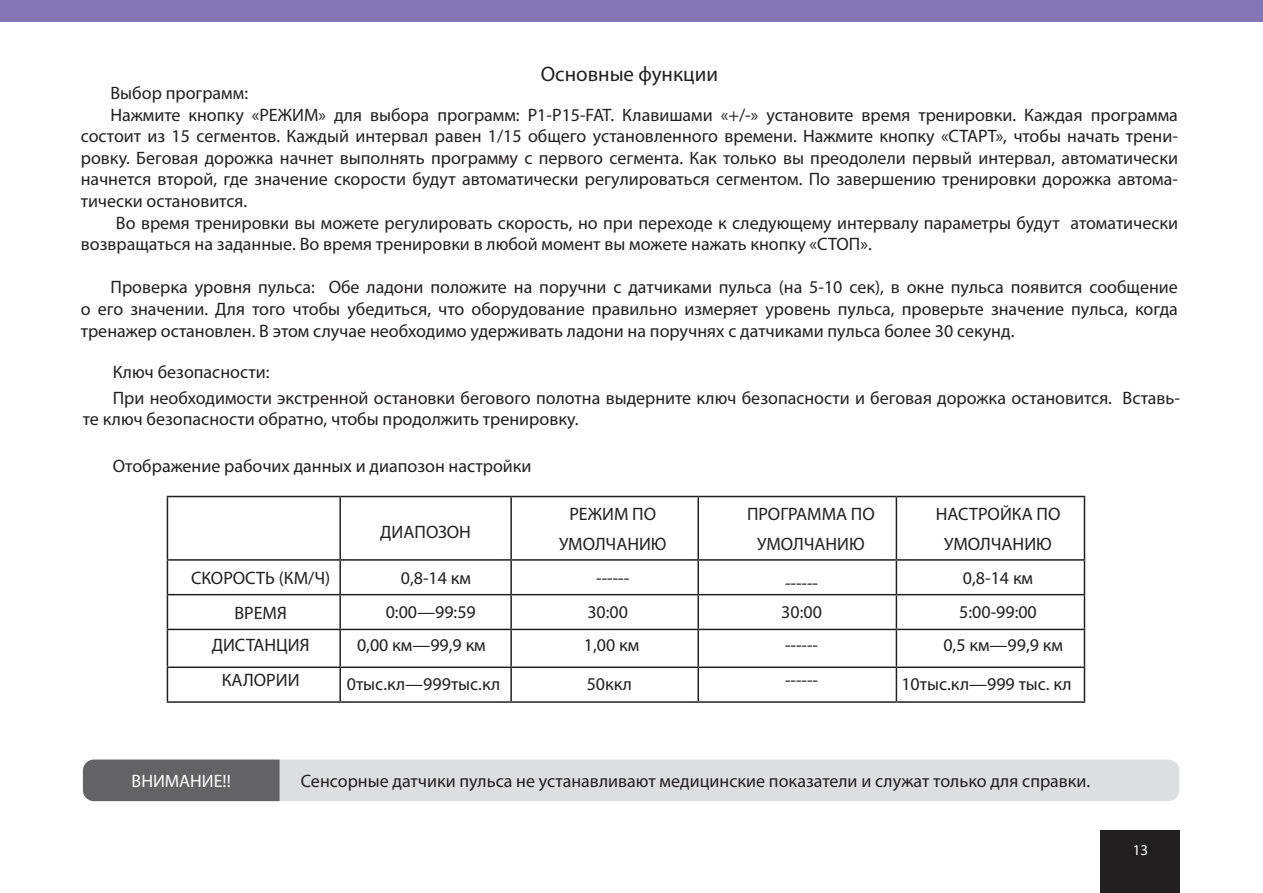
<style>
.page{position:relative;width:1263px;height:893px;background:#fff}
.page>*{position:absolute;margin:0;border:0;box-sizing:border-box;transform-origin:0 0}
.Подраздел{font:21px "Myriad Pro";color:#231f20}
.Обычный_текст__с_отс{font:18px/21.6px "Myriad Pro";color:#231f20;text-align:justify}
.Заголовок_над_тексто{font:18px "Myriad Pro";color:#231f20}
.Обычный_текст{font:18px "Myriad Pro";color:#231f20}
.РАЗДЕЛ{font:18px "Myriad Pro";color:#fff}
.t1{font:15px "Myriad Pro";color:#fff}
</style>
<div class="page">
<div style="left:0;top:0;width:1263px;height:21px;background:#8476b6"></div>
<div style="left:1101px;top:831px;width:79px;height:62px;background:#231f20"></div>
<div style="left:83px;top:760px;width:1096px;height:41px;background:#dddee0;border-radius:11px"></div>
<div style="left:83px;top:760px;width:197px;height:41px;background:#636366"></div>
<hr style="left:167px;top:496px;width:173px;height:1px;background:#231f20">
<hr style="left:167px;top:497px;width:1px;height:62px;background:#231f20">
<hr style="left:340px;top:496px;width:171px;height:1px;background:#231f20">
<hr style="left:339px;top:497px;width:2px;height:62px;background:#231f20">
<hr style="left:511px;top:496px;width:187px;height:1px;background:#231f20">
<hr style="left:510px;top:497px;width:2px;height:62px;background:#231f20">
<hr style="left:698px;top:496px;width:198px;height:1px;background:#231f20">
<hr style="left:697px;top:497px;width:2px;height:62px;background:#231f20">
<hr style="left:896px;top:496px;width:189px;height:1px;background:#231f20">
<hr style="left:896px;top:497px;width:1px;height:62px;background:#231f20">
<hr style="left:1084px;top:497px;width:1px;height:62px;background:#231f20">
<hr style="left:167px;top:559px;width:173px;height:2px;background:#231f20">
<hr style="left:167px;top:561px;width:1px;height:33px;background:#231f20">
<hr style="left:340px;top:559px;width:171px;height:2px;background:#231f20">
<hr style="left:339px;top:561px;width:2px;height:33px;background:#231f20">
<hr style="left:511px;top:559px;width:187px;height:2px;background:#231f20">
<hr style="left:510px;top:561px;width:2px;height:33px;background:#231f20">
<hr style="left:698px;top:559px;width:198px;height:2px;background:#231f20">
<hr style="left:697px;top:561px;width:2px;height:33px;background:#231f20">
<hr style="left:896px;top:559px;width:189px;height:2px;background:#231f20">
<hr style="left:896px;top:561px;width:1px;height:33px;background:#231f20">
<hr style="left:1084px;top:561px;width:1px;height:33px;background:#231f20">
<hr style="left:167px;top:594px;width:173px;height:1px;background:#231f20">
<hr style="left:167px;top:595px;width:1px;height:34px;background:#231f20">
<hr style="left:340px;top:594px;width:171px;height:1px;background:#231f20">
<hr style="left:339px;top:595px;width:2px;height:34px;background:#231f20">
<hr style="left:511px;top:594px;width:187px;height:1px;background:#231f20">
<hr style="left:510px;top:595px;width:2px;height:34px;background:#231f20">
<hr style="left:698px;top:594px;width:198px;height:1px;background:#231f20">
<hr style="left:697px;top:595px;width:2px;height:34px;background:#231f20">
<hr style="left:896px;top:594px;width:189px;height:1px;background:#231f20">
<hr style="left:896px;top:595px;width:1px;height:34px;background:#231f20">
<hr style="left:1084px;top:595px;width:1px;height:34px;background:#231f20">
<hr style="left:167px;top:629px;width:173px;height:1px;background:#231f20">
<hr style="left:167px;top:630px;width:1px;height:36px;background:#231f20">
<hr style="left:340px;top:629px;width:171px;height:1px;background:#231f20">
<hr style="left:339px;top:630px;width:2px;height:36px;background:#231f20">
<hr style="left:511px;top:629px;width:187px;height:1px;background:#231f20">
<hr style="left:510px;top:630px;width:2px;height:36px;background:#231f20">
<hr style="left:698px;top:629px;width:198px;height:1px;background:#231f20">
<hr style="left:697px;top:630px;width:2px;height:36px;background:#231f20">
<hr style="left:896px;top:629px;width:189px;height:1px;background:#231f20">
<hr style="left:896px;top:630px;width:1px;height:36px;background:#231f20">
<hr style="left:1084px;top:630px;width:1px;height:36px;background:#231f20">
<hr style="left:167px;top:666px;width:173px;height:2px;background:#231f20">
<hr style="left:167px;top:668px;width:1px;height:33px;background:#231f20">
<hr style="left:340px;top:666px;width:171px;height:2px;background:#231f20">
<hr style="left:339px;top:668px;width:2px;height:33px;background:#231f20">
<hr style="left:511px;top:666px;width:187px;height:2px;background:#231f20">
<hr style="left:510px;top:668px;width:2px;height:33px;background:#231f20">
<hr style="left:698px;top:666px;width:198px;height:2px;background:#231f20">
<hr style="left:697px;top:668px;width:2px;height:33px;background:#231f20">
<hr style="left:896px;top:666px;width:189px;height:2px;background:#231f20">
<hr style="left:896px;top:668px;width:1px;height:33px;background:#231f20">
<hr style="left:1084px;top:668px;width:1px;height:33px;background:#231f20">
<hr style="left:167px;top:701px;width:173px;height:2px;background:#231f20">
<hr style="left:340px;top:701px;width:171px;height:2px;background:#231f20">
<hr style="left:511px;top:701px;width:187px;height:2px;background:#231f20">
<hr style="left:698px;top:701px;width:198px;height:2px;background:#231f20">
<hr style="left:896px;top:701px;width:189px;height:2px;background:#231f20">
<p class="Подраздел" style="left:541px;top:61px;width:179px">Основные функции</p>
<p class="Обычный_текст__с_отс" style="left:111px;top:82px;width:139px">Выбор программ:</p>
<p class="Обычный_текст__с_отс" style="left:81px;top:104px;width:1099px;text-indent:30px">Нажмите кнопку «РЕЖИМ» для выбора программ: P1-P15-FAT. Клавишами «+/-» установите время тренировки. Каждая программа состоит из 15 сегментов. Каждый интервал равен 1/15 общего установленного времени. Нажмите кнопку «СТАРТ», чтобы начать трени&shy;ровку. Беговая дорожка начнет выполнять программу с первого сегмента. Как только вы преодолели первый интервал, автоматически начнется второй, где значение скорости будут автоматически регулироваться сегментом. По завершению тренировки дорожка автома&shy;тически остановится.</p>
<p class="Обычный_текст__с_отс" style="left:81px;top:212px;width:1099px;text-indent:35px">Во время тренировки вы можете регулировать скорость, но при переходе к следующему интервалу параметры будут атоматически возвращаться на заданные. Во время тренировки в любой момент вы можете нажать кнопку «СТОП».</p>
<p class="Обычный_текст__с_отс" style="left:81px;top:276px;width:1099px;text-indent:30px">Проверка уровня пульса: Обе ладони положите на поручни с датчиками пульса (на 5-10 сек), в окне пульса появится сообщение о его значении. Для того чтобы убедиться, что оборудование правильно измеряет уровень пульса, проверьте значение пульса, когда тренажер остановлен. В этом случае необходимо удерживать ладони на поручнях с датчиками пульса более 30 секунд.</p>
<p class="Заголовок_над_тексто" style="left:113px;top:360px;width:158px">Ключ безопасности:</p>
<p class="Обычный_текст__с_отс" style="left:83px;top:386px;width:1099px;text-indent:30px">При необходимости экстренной остановки бегового полотна выдерните ключ безопасности и беговая дорожка остановится. Вставь&shy;те ключ безопасности обратно, чтобы продолжить тренировку.</p>
<p class="Заголовок_над_тексто" style="left:113px;top:455px;width:420px">Отображение рабочих данных и диапозон настройки</p>
<p class="Заголовок_над_тексто" style="left:191px;top:567px;width:141px">СКОРОСТЬ (КМ/Ч)</p>
<p class="Заголовок_над_тексто" style="left:234px;top:602px;width:54px">ВРЕМЯ</p>
<p class="Заголовок_над_тексто" style="left:212px;top:634px;width:99px">ДИСТАНЦИЯ</p>
<p class="Заголовок_над_тексто" style="left:222px;top:668px;width:79px">КАЛОРИИ</p>
<p class="Заголовок_над_тексто" style="left:380px;top:520px;width:92px">ДИАПОЗОН</p>
<p class="Заголовок_над_тексто" style="left:569px;top:503px;width:88px">РЕЖИМ ПО</p>
<p class="Заголовок_над_тексто" style="left:559px;top:533px;width:109px">УМОЛЧАНИЮ</p>
<p class="Заголовок_над_тексто" style="left:401px;top:567px;width:72px">0,8-14 км</p>
<p class="Заголовок_над_тексто" style="left:596px;top:567px;width:35px">------</p>
<p class="Заголовок_над_тексто" style="left:747px;top:503px;width:129px">ПРОГРАММА ПО</p>
<p class="Заголовок_над_тексто" style="left:757px;top:533px;width:109px">УМОЛЧАНИЮ</p>
<p class="Заголовок_над_тексто" style="left:936px;top:503px;width:126px">НАСТРОЙКА ПО</p>
<p class="Заголовок_над_тексто" style="left:944px;top:533px;width:109px">УМОЛЧАНИЮ</p>
<p class="Заголовок_над_тексто" style="left:785px;top:571px;width:35px">------</p>
<p class="Заголовок_над_тексто" style="left:963px;top:567px;width:72px">0,8-14 км</p>
<p class="Заголовок_над_тексто" style="left:386px;top:601px;width:92px">0:00—99:59</p>
<p class="Заголовок_над_тексто" style="left:781px;top:601px;width:42px">30:00</p>
<p class="Заголовок_над_тексто" style="left:357px;top:634px;width:130px">0,00 км—99,9 км</p>
<p class="Заголовок_над_тексто" style="left:587px;top:601px;width:42px">30:00</p>
<p class="Заголовок_над_тексто" style="left:959px;top:601px;width:79px">5:00-99:00</p>
<p class="Заголовок_над_тексто" style="left:584px;top:634px;width:57px">1,00 км</p>
<p class="Заголовок_над_тексто" style="left:901px;top:673px;width:172px">10тыс.кл—999 тыс. кл</p>
<p class="Заголовок_над_тексто" style="left:943px;top:634px;width:121px">0,5 км—99,9 км</p>
<p class="Заголовок_над_тексто" style="left:785px;top:634px;width:35px">------</p>
<p class="Заголовок_над_тексто" style="left:347px;top:673px;width:155px">0тыс.кл—999тыс.кл</p>
<p class="Заголовок_над_тексто" style="left:587px;top:673px;width:47px">50ккл</p>
<p class="Заголовок_над_тексто" style="left:785px;top:668px;width:35px">------</p>
<p class="РАЗДЕЛ" style="left:132px;top:770px;width:101px">ВНИМАНИЕ!!</p>
<p class="Обычный_текст" style="left:301px;top:770px;width:791px">Сенсорные датчики пульса не устанавливают медицинские показатели и служат только для справки.</p>
<p class="t1" style="left:1133px;top:841px;width:17px">13</p>
</div>
